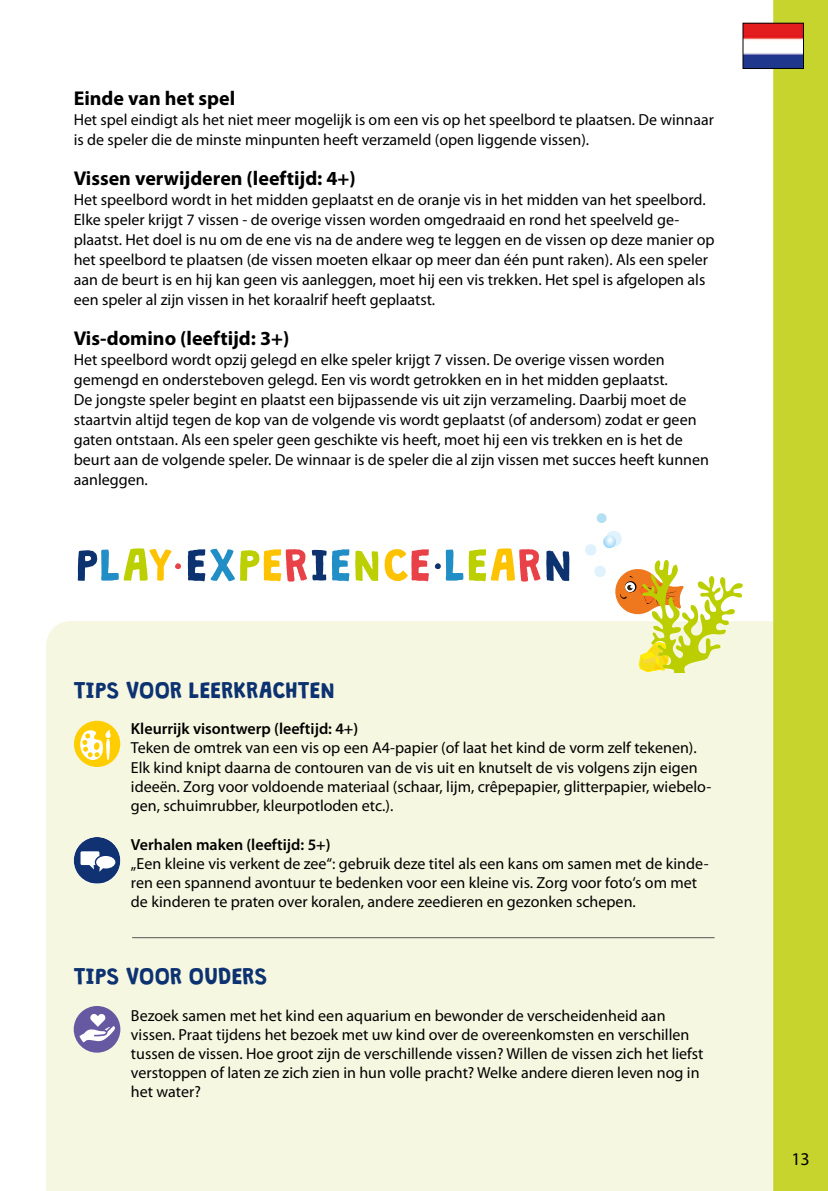
<style>
.page{position:relative;width:828px;height:1191px;background:#fff}
.page>*{position:absolute;margin:0;border:0;box-sizing:border-box;transform-origin:0 0}
.t1{font:700 20px "Myriad Pro";color:#000}
.t2{font:20px "Granstander Clean";color:#0d3271}
.t3{font:18px "Myriad Pro";color:#000}
.t4{font:16px/20px "Myriad Pro";color:#000}
.t5{font:600 16px "Myriad Pro";color:#000}
</style>
<div class="page">
<div style="left:46px;top:621px;width:727px;height:570px;background:#f5f7e0"></div>
<div style="left:773px;top:0;width:55px;height:1191px;background:#c7d42e"></div>
<img style="left:744px;top:25px;width:58px;height:42px">
<div style="left:742px;top:23px;width:62px;height:46px;border:1px solid #000"></div>
<svg style="left:596px;top:513px;width:11px;height:10px"></svg>
<hr style="left:132px;top:937px;width:582px;height:1px;background:#565656">
<div style="left:74px;top:720px;width:46px;height:47px;background:#ffcd00;border-radius:50%"></div>
<svg style="left:79px;top:729px;width:32px;height:31px"></svg>
<svg style="left:78px;top:548px;width:103px;height:33px"></svg>
<svg style="left:188px;top:549px;width:161px;height:32px"></svg>
<svg style="left:355px;top:550px;width:23px;height:31px"></svg>
<svg style="left:384px;top:549px;width:45px;height:32px"></svg>
<svg style="left:435px;top:549px;width:28px;height:31px"></svg>
<svg style="left:469px;top:548px;width:71px;height:33px"></svg>
<svg style="left:546px;top:550px;width:23px;height:31px"></svg>
<svg style="left:74px;top:837px;width:46px;height:46px"></svg>
<div style="left:74px;top:1006px;width:46px;height:46px;background:#6758a2;border-radius:50%"></div>
<svg style="left:79px;top:1014px;width:37px;height:28px"></svg>
<svg style="left:584px;top:531px;width:159px;height:142px"></svg>
<p class="t1" style="left:74px;top:85px;width:163px">Einde van het spel</p>
<p class="t4" style="left:74px;top:109px;width:641px">Het spel eindigt als het niet meer mogelijk is om een vis op het speelbord te plaatsen. De winnaar is de speler die de minste minpunten heeft verzameld (open liggende vissen).</p>
<p class="t1" style="left:74px;top:165px;width:283px">Vissen verwijderen (leeftijd: 4+)</p>
<p class="t4" style="left:74px;top:189px;width:642px">Het speelbord wordt in het midden geplaatst en de oranje vis in het midden van het speelbord.<br>Elke speler krijgt 7 vissen - de overige vissen worden omgedraaid en rond het speelveld ge&shy;plaatst. Het doel is nu om de ene vis na de andere weg te leggen en de vissen op deze manier op het speelbord te plaatsen (de vissen moeten elkaar op meer dan één punt raken). Als een speler aan de beurt is en hij kan geen vis aanleggen, moet hij een vis trekken. Het spel is afgelopen als een speler al zijn vissen in het koraalrif heeft geplaatst.</p>
<p class="t1" style="left:74px;top:325px;width:217px">Vis-domino (leeftijd: 3+)</p>
<p class="t4" style="left:74px;top:349px;width:637px">Het speelbord wordt opzij gelegd en elke speler krijgt 7 vissen. De overige vissen worden gemengd en ondersteboven gelegd. Een vis wordt getrokken en in het midden geplaatst.<br>De jongste speler begint en plaatst een bijpassende vis uit zijn verzameling. Daarbij moet de staartvin altijd tegen de kop van de volgende vis wordt geplaatst (of andersom) zodat er geen gaten ontstaan. Als een speler geen geschikte vis heeft, moet hij een vis trekken en is het de beurt aan de volgende speler. De winnaar is de speler die al zijn vissen met succes heeft kunnen aanleggen.</p>
<p class="t2" style="left:74px;top:679px;width:263px">TIPS VOOR LEERKRACHTEN</p>
<p class="t5" style="left:131px;top:718px;width:229px">Kleurrijk visontwerp (leeftijd: 4+)</p>
<p class="t4" style="left:131px;top:738px;width:582px;line-height:19.2px">Teken de omtrek van een vis op een A4-papier (of laat het kind de vorm zelf tekenen).<br>Elk kind knipt daarna de contouren van de vis uit en knutselt de vis volgens zijn eigen ideeën. Zorg voor voldoende materiaal (schaar, lijm, crêpepapier, glitterpapier, wiebelo&shy;gen, schuimrubber, kleurpotloden etc.).</p>
<p class="t5" style="left:131px;top:834px;width:201px">Verhalen maken (leeftijd: 5+)</p>
<p class="t4" style="left:131px;top:853px;width:579px;line-height:19.2px">„Een kleine vis verkent de zee“: gebruik deze titel als een kans om samen met de kinde&shy;ren een spannend avontuur te bedenken voor een kleine vis. Zorg voor foto‘s om met de kinderen te praten over koralen, andere zeedieren en gezonken schepen.</p>
<p class="t2" style="left:74px;top:965px;width:195px">TIPS VOOR OUDERS</p>
<p class="t4" style="left:131px;top:1005px;width:574px;line-height:19.2px">Bezoek samen met het kind een aquarium en bewonder de verscheidenheid aan vissen. Praat tijdens het bezoek met uw kind over de overeenkomsten en verschillen tussen de vissen. Hoe groot zijn de verschillende vissen? Willen de vissen zich het liefst verstoppen of laten ze zich zien in hun volle pracht? Welke andere dieren leven nog in het water?</p>
<p class="t3" style="left:791px;top:1148px;width:20px">13</p>
</div>
